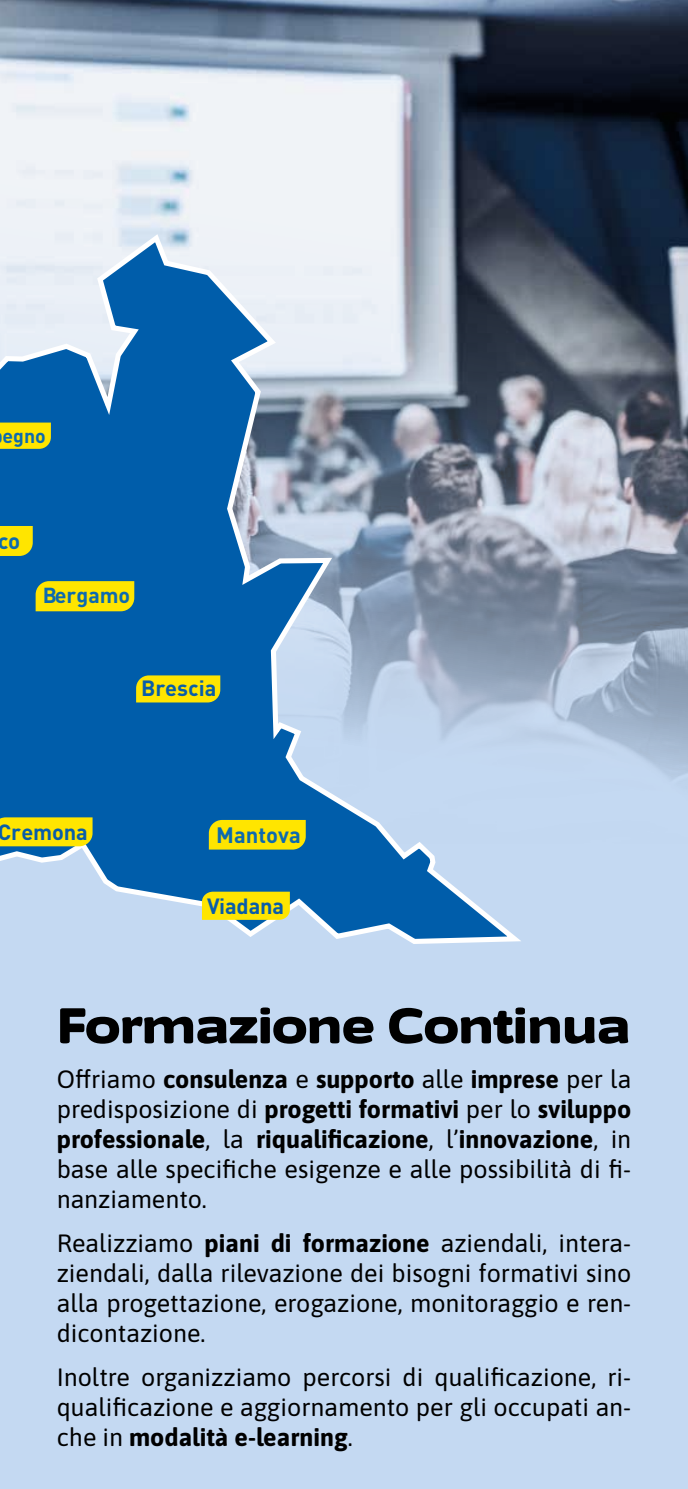
<style>
.page{position:relative;width:688px;height:1489px;background:#fff}
.page>*{position:absolute;margin:0;border:0;box-sizing:border-box;transform-origin:0 0}
.t1{font:900 50px "Asap Expanded";color:#000}
.t2{font:25px/30px "Asap";color:#000;text-align:justify}
.t3{font:700 22.25px "DIN Pro";color:#0d6aaf}
.t4{font:700 22px "DIN Pro";color:#0d6aaf}
.t5{font:700 21.75px "DIN Pro";color:#095da9}
.t6{font:700 21.5px "DIN Pro";letter-spacing:-.005em;color:#0d6aaf}
.t7{font:700 19.5px "DIN Pro";color:#0d6aaf}
</style>
<div class="page">
<div style="left:0;top:0;width:687px;height:1488px;background:#c4d9f2"></div>
<img style="left:0;top:0;width:687px;height:779px">
<svg style="left:0;top:230px;width:528px;height:714px"></svg>
<svg style="left:136px;top:675px;width:84px;height:27px;background:#f3de07"></svg>
<div style="left:0;top:817px;width:92px;height:29px;background:#ffe500"></div>
<div style="left:202px;top:891px;width:88px;height:28px;background:#ffe500"></div>
<svg style="left:0;top:422px;width:51px;height:27px"></svg>
<div style="left:36px;top:581px;width:98px;height:30px;background:#ffe500"></div>
<div style="left:209px;top:820px;width:96px;height:29px;background:#ffe500"></div>
<svg style="left:0;top:526px;width:33px;height:30px"></svg>
<p class="t7" style="left:2px;top:427px;width:45px">egno</p>
<p class="t3" style="left:-2px;top:532px;width:24px">co</p>
<p class="t6" style="left:43px;top:586px;width:89px">Bergamo</p>
<p class="t5" style="left:141px;top:679px;width:77px">Brescia</p>
<p class="t5" style="left:-3px;top:823px;width:92px">Cremona</p>
<p class="t4" style="left:216px;top:825px;width:86px">Mantova</p>
<p class="t5" style="left:207px;top:897px;width:79px">Viadana</p>
<h1 class="t1" style="left:57px;top:1005px;width:575px">Formazione Continua</h1>
<p class="t2" style="left:57px;top:1062px;width:576px">Offriamo consulenza e supporto alle imprese per la predisposizione di progetti formativi per lo sviluppo professionale, la riqualificazione, l’innovazione, in base alle specifiche esigenze e alle possibilità di fi&shy;nanziamento.</p>
<p class="t2" style="left:57px;top:1229px;width:576px">Realizziamo piani di formazione aziendali, intera&shy;ziendali, dalla rilevazione dei bisogni formativi sino alla progettazione, erogazione, monitoraggio e ren&shy;dicontazione.</p>
<p class="t2" style="left:57px;top:1360px;width:576px">Inoltre organizziamo percorsi di qualificazione, ri&shy;qualificazione e aggiornamento per gli occupati an&shy;che in modalità e-learning.</p>
</div>
